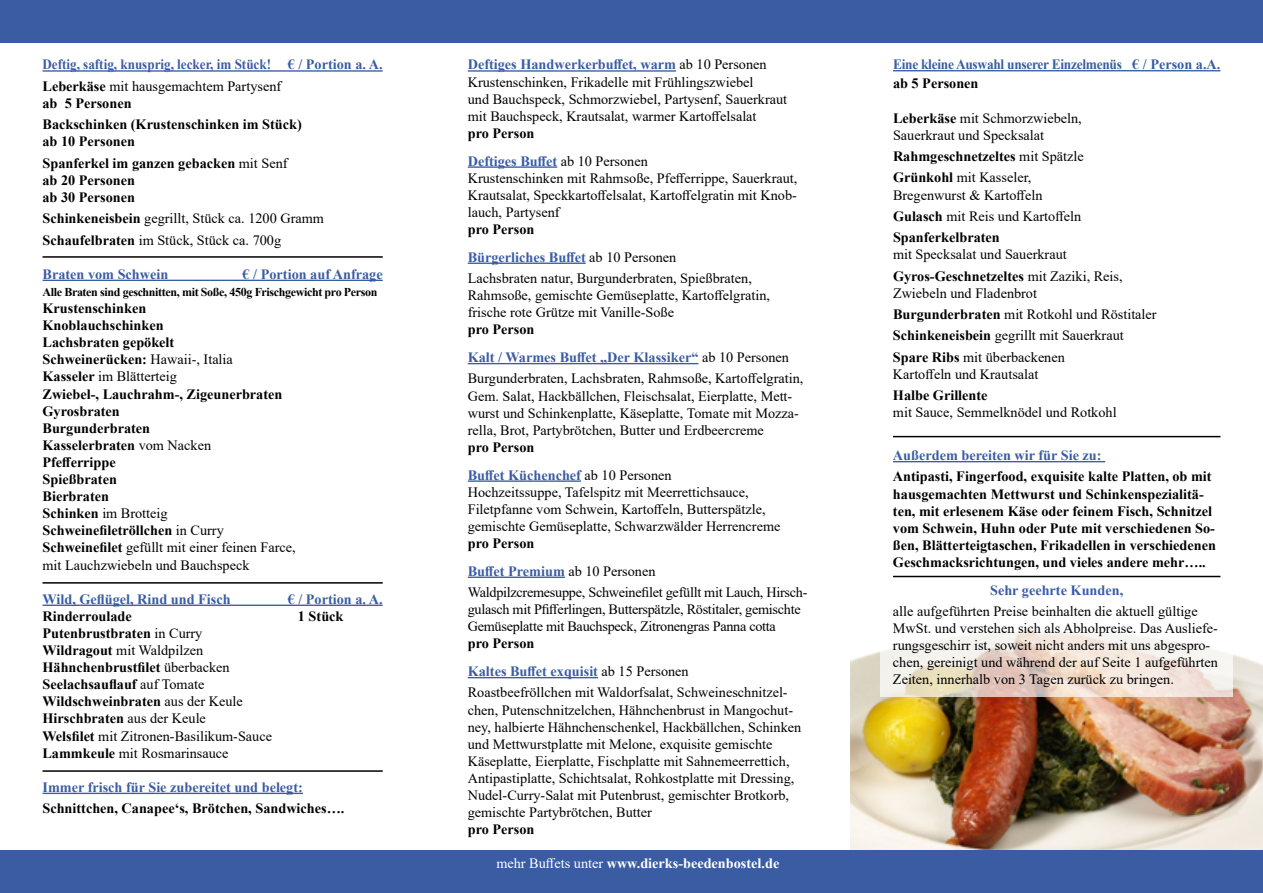
<style>
.page{position:relative;width:1263px;height:893px;background:#fff}
.page>*{position:absolute;margin:0;border:0;box-sizing:border-box;transform-origin:0 0}
.t1{font:14.25px/17.1px "Times New Roman";color:#000}
.t2{font:700 14.25px/17.1px "Times New Roman";color:#000}
.t3{font:700 14.25px/27.8px "Times New Roman";color:#395ca3}
.t4{font:14.25px/17.1px "Times New Roman";letter-spacing:-.02em;color:#000}
.t5{font:700 14.25px/21.3px "Times New Roman";color:#395ca3;scale:.92 1}
.t6{font:700 14.25px "Times New Roman";letter-spacing:-.02em;color:#395ca3;scale:.94 1}
.t7{font:700 14.25px "Times New Roman";color:#fff}
.t8{font:700 12px "Times New Roman";letter-spacing:-.03em;color:#000}
.s1{color:#000}
.s2{font-weight:400;color:#000}
.s3{font-weight:400}
.s4{font-weight:700}
.s5{font-weight:700;color:#395ca3}
</style>
<div class="page">
<img style="left:850px;top:651px;width:413px;height:199px">
<div style="left:0;top:0;width:1263px;height:43px;background:#395ca3"></div>
<div style="left:0;top:850px;width:1263px;height:43px;background:#395ca3"></div>
<svg style="left:880px;top:576px;width:353px;height:120px"></svg>
<hr style="left:893px;top:70px;width:327px;height:1px;background:#395ca3">
<hr style="left:893px;top:461px;width:212px;height:1px;background:#395ca3">
<hr style="left:468px;top:70px;width:208px;height:2px;background:#395ca3">
<hr style="left:468px;top:166px;width:89px;height:2px;background:#395ca3">
<hr style="left:468px;top:263px;width:118px;height:1px;background:#395ca3">
<hr style="left:468px;top:363px;width:230px;height:1px;background:#395ca3">
<hr style="left:468px;top:480px;width:113px;height:2px;background:#395ca3">
<hr style="left:468px;top:577px;width:97px;height:1px;background:#395ca3">
<hr style="left:468px;top:677px;width:130px;height:1px;background:#395ca3">
<hr style="left:893px;top:576px;width:327px;height:1px;background:#000">
<hr style="left:43px;top:70px;width:340px;height:2px;background:#395ca3">
<hr style="left:43px;top:280px;width:340px;height:1px;background:#395ca3">
<hr style="left:43px;top:605px;width:340px;height:1px;background:#395ca3">
<hr style="left:43px;top:793px;width:260px;height:1px;background:#395ca3">
<hr style="left:43px;top:256px;width:340px;height:2px;background:#000">
<hr style="left:43px;top:582px;width:340px;height:2px;background:#000">
<hr style="left:43px;top:770px;width:340px;height:2px;background:#000">
<hr style="left:893px;top:436px;width:327px;height:1px;background:#000">
<p class="t5" style="left:43px;top:54px;width:371px">Deftig, saftig, knusprig, lecker, im Stück! € / Portion a. A.<br><span class="s1">Leberkäse</span> <span class="s2">mit hausgemachtem Partysenf</span></p>
<p class="t2" style="left:43px;top:92px;width:261px;line-height:21.3px">ab 5 Personen<br>Backschinken (Krustenschinken im Stück)</p>
<p class="t2" style="left:43px;top:130px;width:247px;line-height:21.3px">ab 10 Personen<br>Spanferkel im ganzen gebacken <span class="s3">mit Senf</span></p>
<p class="t2" style="left:43px;top:171px;width:94px">ab 20 Personen ab 30 Personen</p>
<p class="t1" style="left:43px;top:207px;width:283px;line-height:21.3px"><span class="s4">Schinkeneisbein</span> gegrillt, Stück ca. 1200 Gramm<br><span class="s4">Schaufelbraten</span> im Stück, Stück ca. 700g</p>
<p class="t3" style="left:43px;top:260px;width:127px">Braten vom Schwein</p>
<p class="t3" style="left:243px;top:260px;width:142px">€ / Portion auf Anfrage</p>
<p class="t8" style="left:43px;top:283px;width:336px">Alle Braten sind geschnitten, mit Soße, 450g Frischgewicht pro Person</p>
<p class="t2" style="left:43px;top:299px;width:255px">Krustenschinken<br>Knoblauchschinken<br>Lachsbraten gepökelt<br>Schweinerücken: <span class="s3">Hawaii-, Italia<br></span>Kasseler <span class="s3">im Blätterteig<br></span>Zwiebel-, Lauchrahm-, Zigeunerbraten<br>Gyrosbraten<br>Burgunderbraten<br>Kasselerbraten <span class="s3">vom Nacken<br></span>Pfefferrippe<br>Spießbraten<br>Bierbraten<br>Schinken <span class="s3">im Brotteig<br></span>Schweinefiletröllchen <span class="s3">in Curry<br></span>Schweinefilet <span class="s3">gefüllt mit einer feinen Farce, mit Lauchzwiebeln und Bauchspeck</span></p>
<p class="t3" style="left:43px;top:585px;width:190px">Wild, Geflügel, Rind und Fisch</p>
<p class="t3" style="left:288px;top:585px;width:96px">€ / Portion a. A.</p>
<p class="t2" style="left:43px;top:607px;width:91px">Rinderroulade</p>
<p class="t2" style="left:298px;top:607px;width:86px">1 Stück 7,50 €</p>
<p class="t2" style="left:42px;top:624px;width:231px">Putenbrustbraten <span class="s3">in Curry<br></span>Wildragout <span class="s3">mit Waldpilzen<br></span>Hähnchenbrustfilet <span class="s3">überbacken<br></span>Seelachsauflauf <span class="s3">auf Tomate<br></span>Wildschweinbraten <span class="s3">aus der Keule<br></span>Hirschbraten <span class="s3">aus der Keule<br></span>Welsfilet <span class="s3">mit Zitronen-Basilikum-Sauce<br></span>Lammkeule <span class="s3">mit Rosmarinsauce</span></p>
<p class="t3" style="left:42px;top:773px;width:262px">Immer frisch für Sie zubereitet und belegt:</p>
<p class="t2" style="left:42px;top:799px;width:304px">Schnittchen, Canapee‘s, Brötchen, Sandwiches….</p>
<p class="t1" style="left:468px;top:56px;width:321px"><span class="s5">Deftiges Handwerkerbuffet, warm</span> ab 10 Personen Krustenschinken, Frikadelle mit Frühlingszwiebel<br>und Bauchspeck, Schmorzwiebel, Partysenf, Sauerkraut mit Bauchspeck, Krautsalat, warmer Kartoffelsalat</p>
<p class="t3" style="left:468px;top:119px;width:182px"><span class="s1">pro Person<br></span>Deftiges Buffet <span class="s2">ab 10 Personen</span></p>
<p class="t1" style="left:468px;top:169px;width:331px;text-align:justify">Krustenschinken mit Rahmsoße, Pfefferrippe, Sauerkraut, Krautsalat, Speckkartoffelsalat, Kartoffelgratin mit Knob&shy;lauch, Partysenf</p>
<p class="t3" style="left:468px;top:215px;width:210px"><span class="s1">pro Person<br></span>Bürgerliches Buffet <span class="s2">ab 10 Personen</span></p>
<p class="t1" style="left:468px;top:269px;width:304px">Lachsbraten natur, Burgunderbraten, Spießbraten,<br>Rahmsoße, gemischte Gemüseplatte, Kartoffelgratin, frische rote Grütze mit Vanille-Soße</p>
<p class="t3" style="left:468px;top:315px;width:323px"><span class="s1">pro Person<br></span>Kalt / Warmes Buffet „Der Klassiker“ <span class="s2">ab 10 Personen</span></p>
<p class="t1" style="left:468px;top:370px;width:337px">Burgunderbraten, Lachsbraten, Rahmsoße, Kartoffelgratin, Gem. Salat, Hackbällchen, Fleischsalat, Eierplatte, Mett&shy;wurst und Schinkenplatte, Käseplatte, Tomate mit Mozza&shy;rella, Brot, Partybrötchen, Butter und Erdbeercreme</p>
<p class="t3" style="left:468px;top:433px;width:205px"><span class="s1">pro Person<br></span>Buffet Küchenchef <span class="s2">ab 10 Personen</span></p>
<p class="t1" style="left:468px;top:483px;width:314px">Hochzeitssuppe, Tafelspitz mit Meerrettichsauce,<br>Filetpfanne vom Schwein, Kartoffeln, Butterspätzle, gemischte Gemüseplatte, Schwarzwälder Herrencreme</p>
<p class="t3" style="left:468px;top:529px;width:189px"><span class="s1">pro Person<br></span>Buffet Premium <span class="s2">ab 10 Personen</span></p>
<p class="t4" style="left:468px;top:583px;width:341px">Waldpilzcremesuppe, Schweinefilet gefüllt mit Lauch, Hirsch&shy;gulasch mit Pfifferlingen, Butterspätzle, Röstitaler, gemischte<br>Gemüseplatte mit Bauchspeck, Zitronengras Panna cotta</p>
<p class="t3" style="left:468px;top:629px;width:222px"><span class="s1">pro Person<br></span>Kaltes Buffet exquisit <span class="s2">ab 15 Personen</span></p>
<p class="t1" style="left:468px;top:684px;width:335px">Roastbeefröllchen mit Waldorfsalat, Schweineschnitzel&shy;chen, Putenschnitzelchen, Hähnchenbrust in Mangochut&shy;ney, halbierte Hähnchenschenkel, Hackbällchen, Schinken und Mettwurstplatte mit Melone, exquisite gemischte Käseplatte, Eierplatte, Fischplatte mit Sahnemeerrettich, Antipastiplatte, Schichtsalat, Rohkostplatte mit Dressing, Nudel-Curry-Salat mit Putenbrust, gemischter Brotkorb, gemischte Partybrötchen, Butter</p>
<p class="t2" style="left:468px;top:820px;width:68px">pro Person</p>
<p class="t7" style="left:496px;top:853px;width:284px"><span class="s3">mehr Buffets unter</span> www.dierks-beedenbostel.de</p>
<p class="t6" style="left:893px;top:54px;width:350px">Eine kleine Auswahl unserer Einzelmenüs € / Person a.A.</p>
<p class="t2" style="left:893px;top:75px;width:87px">ab 5 Personen</p>
<p class="t1" style="left:893px;top:109px;width:190px"><span class="s4">Leberkäse</span> mit Schmorzwiebeln,<br>Sauerkraut und Specksalat</p>
<p class="t2" style="left:893px;top:145px;width:192px;line-height:21.3px">Rahmgeschnetzeltes <span class="s3">mit Spätzle<br></span>Grünkohl <span class="s3">mit Kasseler,</span></p>
<p class="t1" style="left:893px;top:184px;width:190px;line-height:21.3px">Bregenwurst &amp; Kartoffeln<br><span class="s4">Gulasch</span> mit Reis und Kartoffeln<br><span class="s4">Spanferkelbraten</span></p>
<p class="t1" style="left:893px;top:243px;width:231px;line-height:21.3px">mit Specksalat und Sauerkraut<br><span class="s4">Gyros-Geschnetzeltes</span> mit Zaziki, Reis,</p>
<p class="t1" style="left:893px;top:282px;width:265px;line-height:21.3px">Zwiebeln und Fladenbrot<br><span class="s4">Burgunderbraten</span> mit Rotkohl und Röstitaler <span class="s4">Schinkeneisbein</span> gegrillt mit Sauerkraut <span class="s4">Spare Ribs</span> mit überbackenen</p>
<p class="t1" style="left:893px;top:365px;width:147px">Kartoffeln und Krautsalat</p>
<p class="t2" style="left:893px;top:386px;width:96px">Halbe Grillente</p>
<p class="t1" style="left:893px;top:404px;width:225px">mit Sauce, Semmelknödel und Rotkohl</p>
<p class="t3" style="left:893px;top:441px;width:210px">Außerdem bereiten wir für Sie zu:</p>
<p class="t2" style="left:893px;top:468px;width:324px">Antipasti, Fingerfood, exquisite kalte Platten, ob mit hausgemachten Mettwurst und Schinkenspezialitä&shy;ten, mit erlesenem Käse oder feinem Fisch, Schnitzel vom Schwein, Huhn oder Pute mit verschiedenen So&shy;ßen, Blätterteigtaschen, Frikadellen in verschiedenen Geschmacksrichtungen, und vieles andere mehr…..</p>
<p class="t3" style="left:990px;top:576px;width:135px">Sehr geehrte Kunden,</p>
<p class="t1" style="left:893px;top:602px;width:326px">alle aufgeführten Preise beinhalten die aktuell gültige MwSt. und verstehen sich als Abholpreise. Das Ausliefe&shy;rungsgeschirr ist, soweit nicht anders mit uns abgespro&shy;chen, gereinigt und während der auf Seite 1 aufgeführten Zeiten, innerhalb von 3 Tagen zurück zu bringen.</p>
</div>
